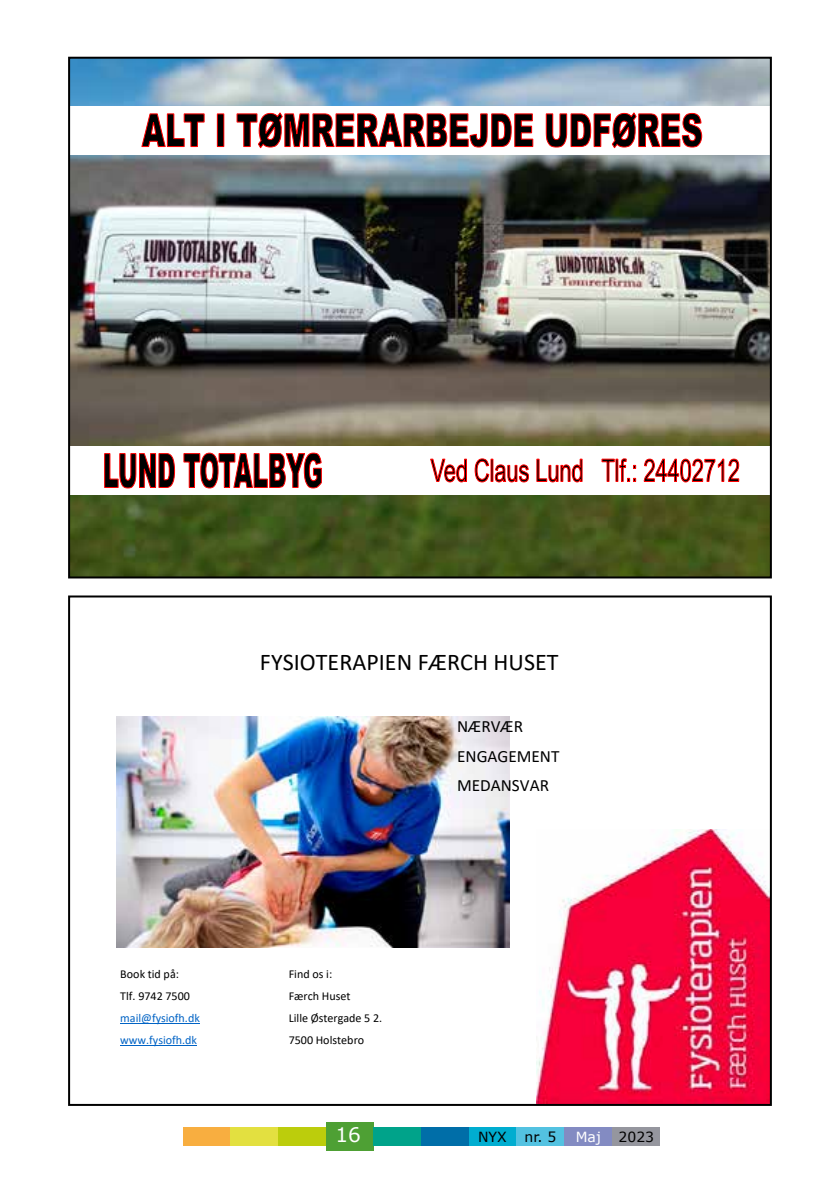
<style>
.page{position:relative;width:840px;height:1191px;background:#fff}
.page>*{position:absolute;margin:0;border:0;box-sizing:border-box;transform-origin:0 0}
.t1{font:24px "Calibri";color:#000}
.t2{font:20px "Verdana";color:#fff}
.t3{font:17.2px/29.6px "Calibri";color:#000}
.t4{font:14px "Verdana";color:#000}
.t5{font:14px "Verdana";color:#fff}
.t6{font:12px "Calibri";color:#000}
.t7{font:12px "Calibri";color:#0063c5}
</style>
<div class="page">
<div style="left:183px;top:1127px;width:47px;height:18px;background:#f8ae40"></div>
<div style="left:230px;top:1127px;width:48px;height:18px;background:#e3e040"></div>
<div style="left:278px;top:1127px;width:47px;height:18px;background:#bccd0c"></div>
<div style="left:325px;top:1122px;width:48px;height:29px;background:#4ea034"></div>
<div style="left:373px;top:1127px;width:48px;height:18px;background:#00a38a"></div>
<div style="left:421px;top:1127px;width:47px;height:18px;background:#006ea8"></div>
<div style="left:468px;top:1127px;width:48px;height:18px;background:#00add0"></div>
<div style="left:516px;top:1127px;width:48px;height:18px;background:#53c2e1"></div>
<div style="left:564px;top:1127px;width:47px;height:18px;background:#838bc2"></div>
<div style="left:611px;top:1127px;width:48px;height:18px;background:#95969e"></div>
<img style="left:71px;top:60px;width:697px;height:515px">
<div style="left:69px;top:107px;width:701px;height:48px;background:#fff"></div>
<div style="left:217px;top:114px;width:7px;height:32px;background:#000"></div>
<svg style="left:141px;top:113px;width:63px;height:34px"></svg>
<div style="left:217px;top:114px;width:7px;height:33px;border:1px solid #f00"></div>
<svg style="left:236px;top:112px;width:297px;height:37px"></svg>
<svg style="left:545px;top:112px;width:156px;height:37px"></svg>
<div style="left:69px;top:446px;width:701px;height:48px;background:#fff"></div>
<svg style="left:104px;top:453px;width:71px;height:35px"></svg>
<svg style="left:183px;top:452px;width:139px;height:36px"></svg>
<svg style="left:430px;top:458px;width:36px;height:24px"></svg>
<svg style="left:474px;top:458px;width:54px;height:24px"></svg>
<svg style="left:536px;top:458px;width:46px;height:24px"></svg>
<svg style="left:601px;top:458px;width:34px;height:24px"></svg>
<svg style="left:643px;top:458px;width:95px;height:24px"></svg>
<img style="left:536px;top:829px;width:232px;height:274px">
<img style="left:116px;top:717px;width:393px;height:231px">
<hr style="left:120px;top:1023px;width:80px;height:1px;background:#0063c5">
<hr style="left:120px;top:1045px;width:77px;height:1px;background:#0063c5">
<div style="left:68px;top:595px;width:703px;height:511px;border:2px solid #000"></div>
<h1 class="t1" style="left:260px;top:645px;width:300px">FYSIOTERAPIEN FÆRCH HUSET</h1>
<p class="t6" style="left:120px;top:965px;width:60px">Book tid på:</p>
<p class="t6" style="left:288px;top:965px;width:45px">Find os i:</p>
<p class="t6" style="left:120px;top:987px;width:71px">Tlf. 9742 7500</p>
<p class="t6" style="left:288px;top:987px;width:63px">Færch Huset</p>
<p class="t7" style="left:120px;top:1009px;width:81px">mail@fysiofh.dk</p>
<p class="t6" style="left:288px;top:1009px;width:95px">Lille Østergade 5 2.</p>
<p class="t7" style="left:120px;top:1031px;width:78px">www.fysiofh.dk</p>
<p class="t6" style="left:288px;top:1031px;width:77px">7500 Holstebro</p>
<h3 class="t3" style="left:457px;top:711px;width:104px">NÆRVÆR<br>ENGAGEMENT<br>MEDANSVAR</h3>
<h2 class="t2" style="left:335px;top:1122px;width:27px">16</h2>
<p class="t4" style="left:477px;top:1127px;width:30px">NYX</p>
<p class="t4" style="left:524px;top:1127px;width:33px">nr. 5</p>
<p class="t5" style="left:575px;top:1127px;width:27px">Maj</p>
<p class="t4" style="left:618px;top:1127px;width:37px">2023</p>
</div>
